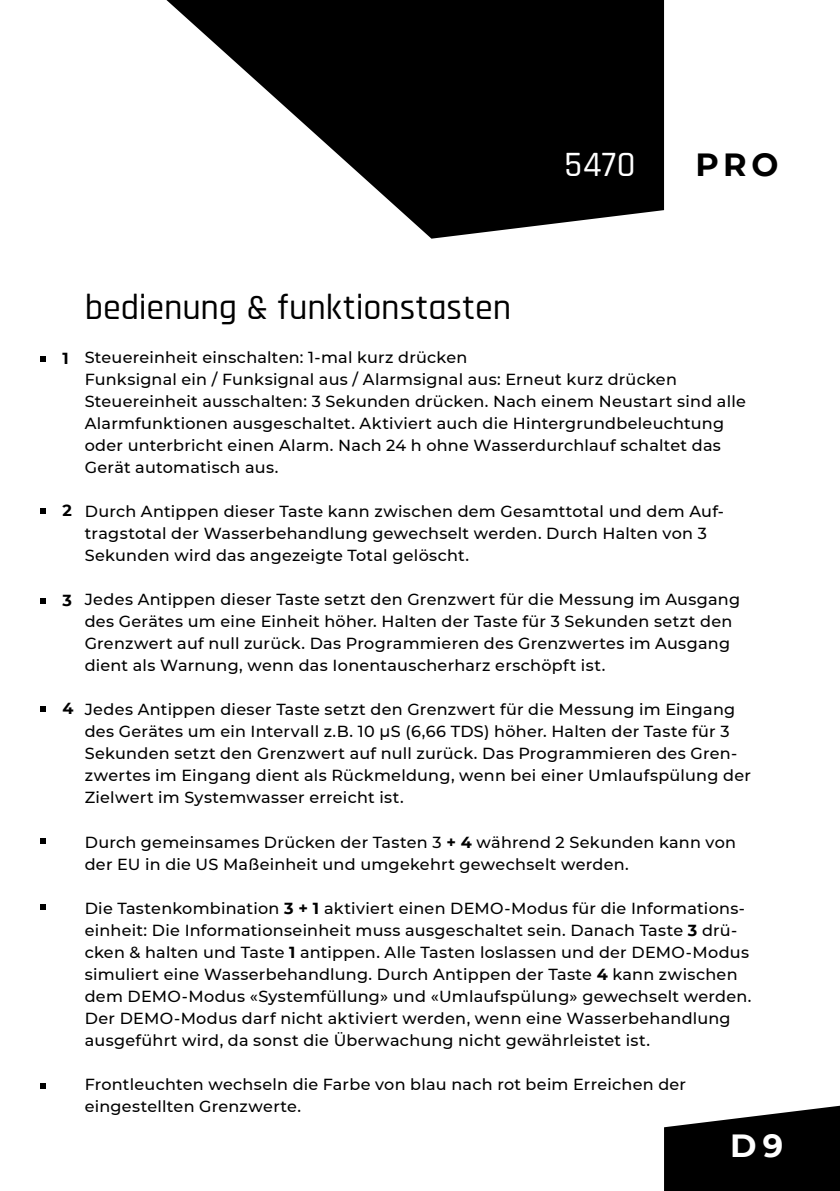
<style>
.page{position:relative;width:840px;height:1191px;background:#fff}
.page>*{position:absolute;margin:0;border:0;box-sizing:border-box;transform-origin:0 0}
.t1{font:500 36px "Rajdhani";letter-spacing:-.005em;color:#000}
.t2{font:500 36px "Rajdhani";color:#fff}
.t3{font:700 32px "Montserrat";color:#000}
.t4{font:700 32px "Montserrat";color:#fff}
.t5{font:500 16px/22px "Montserrat";letter-spacing:.015em;color:#000}
.t6{font:700 16px "Montserrat";color:#000}
.s1{font-weight:700}
</style>
<div class="page">
<svg style="left:664px;top:1105px;width:175px;height:86px;background:#222"></svg>
<svg style="left:166px;top:0;width:497px;height:239px;fill:#000"></svg>
<svg style="left:40px;top:356px;width:5px;height:6px"></svg>
<svg style="left:40px;top:508px;width:5px;height:6px"></svg>
<svg style="left:40px;top:598px;width:5px;height:5px"></svg>
<svg style="left:40px;top:706px;width:5px;height:5px"></svg>
<svg style="left:40px;top:838px;width:5px;height:5px"></svg>
<svg style="left:40px;top:904px;width:5px;height:5px"></svg>
<svg style="left:40px;top:1083px;width:5px;height:6px"></svg>
<h1 class="t2" style="left:564px;top:144px;width:72px">5470</h1>
<h2 class="t3" style="left:695px;top:141px;width:84px">PRO</h2>
<p class="t6" style="left:62px;top:347px;width:8px">1</p>
<p class="t6" style="left:62px;top:499px;width:11px">2</p>
<p class="t6" style="left:62px;top:589px;width:11px">3</p>
<p class="t6" style="left:62px;top:697px;width:13px">4</p>
<h1 class="t1" style="left:85px;top:287px;width:428px">bedienung &amp; funktionstasten</h1>
<p class="t5" style="left:85px;top:346px;width:662px">Steuereinheit einschalten: 1-mal kurz drücken<br>Funksignal ein / Funksignal aus / Alarmsignal aus: Erneut kurz drücken Steuereinheit ausschalten: 3 Sekunden drücken. Nach einem Neustart sind alle Alarmfunktionen ausgeschaltet. Aktiviert auch die Hintergrundbeleuchtung oder unterbricht einen Alarm. Nach 24 h ohne Wasserdurchlauf schaltet das Gerät automatisch aus.</p>
<p class="t5" style="left:85px;top:500px;width:640px">Durch Antippen dieser Taste kann zwischen dem Gesamttotal und dem Auf&shy;tragstotal der Wasserbehandlung gewechselt werden. Durch Halten von 3<br>Sekunden wird das angezeigte Total gelöscht.</p>
<p class="t5" style="left:85px;top:588px;width:656px">Jedes Antippen dieser Taste setzt den Grenzwert für die Messung im Ausgang des Gerätes um eine Einheit höher. Halten der Taste für 3 Sekunden setzt den Grenzwert auf null zurück. Das Programmieren des Grenzwertes im Ausgang dient als Warnung, wenn das Ionentauscherharz erschöpft ist.</p>
<p class="t5" style="left:85px;top:698px;width:667px">Jedes Antippen dieser Taste setzt den Grenzwert für die Messung im Eingang des Gerätes um ein Intervall z.B. 10 μS (6,66 TDS) höher. Halten der Taste für 3<br>Sekunden setzt den Grenzwert auf null zurück. Das Programmieren des Gren&shy;zwertes im Eingang dient als Rückmeldung, wenn bei einer Umlaufspülung der Zielwert im Systemwasser erreicht ist.</p>
<p class="t5" style="left:85px;top:830px;width:652px">Durch gemeinsames Drücken der Tasten 3 <span class="s1">+ 4</span> während 2 Sekunden kann von der EU in die US Maßeinheit und umgekehrt gewechselt werden.</p>
<p class="t5" style="left:85px;top:896px;width:668px">Die Tastenkombination <span class="s1">3 + 1</span> aktiviert einen DEMO-Modus für die Informations&shy;einheit: Die Informationseinheit muss ausgeschaltet sein. Danach Taste <span class="s1">3</span> drü&shy;cken &amp; halten und Taste <span class="s1">1</span> antippen. Alle Tasten loslassen und der DEMO-Modus simuliert eine Wasserbehandlung. Durch Antippen der Taste <span class="s1">4</span> kann zwischen dem DEMO-Modus «Systemfüllung» und «Umlaufspülung» gewechselt werden.<br>Der DEMO-Modus darf nicht aktiviert werden, wenn eine Wasserbehandlung ausgeführt wird, da sonst die Überwachung nicht gewährleistet ist.</p>
<p class="t5" style="left:85px;top:1072px;width:602px">Frontleuchten wechseln die Farbe von blau nach rot beim Erreichen der eingestellten Grenzwerte.</p>
<h2 class="t4" style="left:730px;top:1122px;width:54px">D9</h2>
</div>
